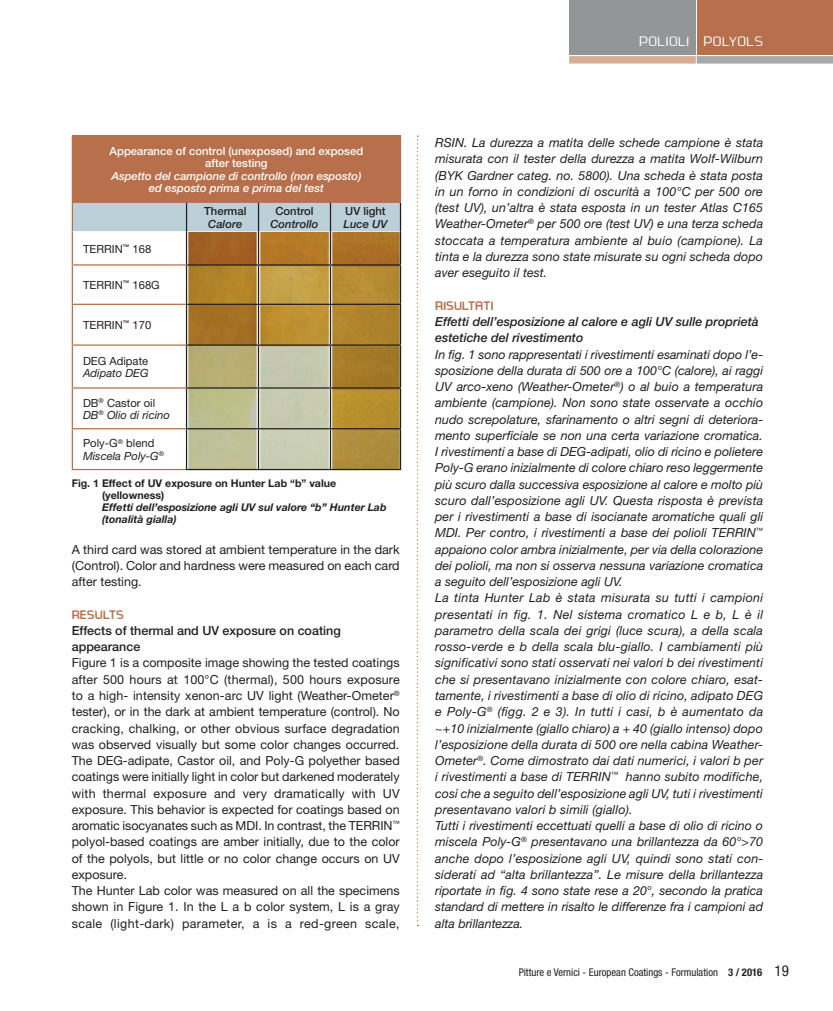
<style>
.page{position:relative;width:833px;height:1011px;background:#fff}
.page>*{position:absolute;margin:0;border:0;box-sizing:border-box;transform-origin:0 0}
.t1{font:13.75px "Ea Designer";letter-spacing:.025em;color:#fff}
.t2{font:italic 12.5px/16.2px "Helvetica Neue";letter-spacing:.005em;color:#231f20;text-align:justify}
.t3{font:12.5px/16.2px "Helvetica Neue";color:#231f20;text-align:justify}
.t4{font:italic 500 12.5px/16.2px "Helvetica Neue";color:#231f20}
.t5{font:500 12.5px/16.2px "Helvetica Neue";color:#231f20}
.t6{font:700 12.5px "Ea Designer";color:#b86f4b}
.t7{font:italic 500 11.25px/12.5px "Helvetica Neue";color:#fff;text-align:center}
.t8{font:italic 11.25px/12.5px "Helvetica Neue";color:#231f20}
.t9{font:500 11.25px/12.5px "Helvetica Neue";color:#fff;text-align:center}
.t10{font:11.25px "Helvetica Neue";color:#231f20}
.t11{font:500 11.25px "Helvetica Neue";color:#231f20}
.t12{font:italic 500 11.25px "Helvetica Neue";color:#231f20}
.t13{font:italic 700 10.62px/11.9px "Helvetica Neue";color:#231f20}
.t14{font:700 10.62px/11.9px "Helvetica Neue";color:#231f20}
.t15{font:condensed 10.62px "Helvetica Neue";color:#231f20}
.s1{font-style:normal}
.s2{font-weight:700}
.s3{font-size:15px}
</style>
<div class="page">
<div style="left:696px;top:0;width:136px;height:55px;background:#b86f4b"></div>
<div style="left:696px;top:56px;width:136px;height:8px;background:#a8a9ad"></div>
<div style="left:569px;top:0;width:126px;height:55px;background:#939598"></div>
<div style="left:569px;top:56px;width:126px;height:8px;background:#d7ae95"></div>
<svg style="left:417px;top:135px;width:1px;height:791px"></svg>
<div style="left:72px;top:135px;width:328px;height:68px;background:#b86f4b"></div>
<hr style="left:72px;top:469px;width:114px;height:1px;background:#b86f4b">
<hr style="left:186px;top:469px;width:215px;height:1px;background:#231f20">
<hr style="left:400px;top:135px;width:1px;height:68px;background:#b86f4b">
<svg style="left:72px;top:203px;width:329px;height:266px"></svg>
<p class="t1" style="left:639px;top:33px;width:125px">POLIOLI POLYOLS</p>
<p class="t9" style="left:110px;top:144px;width:255px">Appearance of control (unexposed) and exposed after testing</p>
<p class="t7" style="left:111px;top:169px;width:252px">Aspetto del campione di controllo (non esposto) ed esposto prima e prima del test</p>
<p class="t11" style="left:204px;top:204px;width:44px">Thermal</p>
<p class="t12" style="left:208px;top:217px;width:36px">Calore</p>
<p class="t11" style="left:275px;top:204px;width:40px">Control</p>
<p class="t12" style="left:270px;top:217px;width:49px">Controllo</p>
<p class="t11" style="left:345px;top:204px;width:42px">UV light</p>
<p class="t12" style="left:343px;top:217px;width:45px">Luce UV</p>
<p class="t10" style="left:83px;top:242px;width:70px">TERRIN<sup>™</sup> 168</p>
<p class="t10" style="left:83px;top:278px;width:78px">TERRIN<sup>™</sup> 168G</p>
<p class="t10" style="left:83px;top:318px;width:70px">TERRIN<sup>™</sup> 170</p>
<p class="t10" style="left:83px;top:354px;width:67px">DEG Adipate</p>
<p class="t8" style="left:83px;top:367px;width:67px">Adipato DEG</p>
<p class="t8" style="left:83px;top:396px;width:88px"><span class="s1">DB</span><sup>®</sup> <span class="s1">Castor oil<br></span>DB<sup>®</sup> Olio di ricino</p>
<p class="t8" style="left:83px;top:437px;width:83px"><span class="s1">Poly-G</span><sup>®</sup> <span class="s1">blend<br></span>Miscela Poly-G<sup>®</sup></p>
<p class="t14" style="left:102px;top:477px;width:235px;text-indent:-30px">Fig. 1 Effect of UV exposure on Hunter Lab “b” value (yellowness)</p>
<p class="t13" style="left:102px;top:500px;width:286px">Effetti dell’esposizione agli UV sul valore “b” Hunter Lab (tonalità gialla)</p>
<p class="t3" style="left:72px;top:541px;width:329px">A third card was stored at ambient temperature in the dark (Control). Color and hardness were measured on each card after testing.</p>
<p class="t6" style="left:72px;top:607px;width:54px">RESULTS</p>
<p class="t5" style="left:72px;top:622px;width:270px">Effects of thermal and UV exposure on coating appearance</p>
<p class="t3" style="left:72px;top:654px;width:329px;text-align:left">Figure 1 is a composite image showing the tested coatings after 500 hours at 100°C (thermal), 500 hours exposure to a high- intensity xenon-arc UV light (Weather-Ometer<sup>® </sup>tester), or in the dark at ambient temperature (control). No cracking, chalking, or other obvious surface degradation was observed visually but some color changes occurred.<br>The DEG-adipate, Castor oil, and Poly-G polyether based coatings were initially light in color but darkened moderately with thermal exposure and very dramatically with UV exposure. This behavior is expected for coatings based on aromatic isocyanates such as MDI. In contrast, the TERRIN<sup>™ </sup>polyol-based coatings are amber initially, due to the color of the polyols, but little or no color change occurs on UV exposure.<br>The Hunter Lab color was measured on all the specimens shown in Figure 1. In the L a b color system, L is a gray scale (light-dark) parameter, a is a red-green scale,</p>
<p class="t2" style="left:435px;top:134px;width:329px">RSIN. La durezza a matita delle schede campione è stata misurata con il tester della durezza a matita Wolf-Wilburn (BYK Gardner categ. no. 5800). Una scheda è stata posta in un forno in condizioni di oscurità a 100°C per 500 ore (test UV), un’altra è stata esposta in un tester Atlas C165<br>Weather-Ometer<sup>®</sup> per 500 ore (test UV) e una terza scheda stoccata a temperatura ambiente al buio (campione). La tinta e la durezza sono state misurate su ogni scheda dopo aver eseguito il test.</p>
<p class="t6" style="left:435px;top:298px;width:60px">RISULTATI</p>
<p class="t4" style="left:435px;top:313px;width:325px">Effetti dell’esposizione al calore e agli UV sulle proprietà estetiche del rivestimento</p>
<p class="t2" style="left:435px;top:346px;width:329px;text-align:left">In fig. 1 sono rappresentati i rivestimenti esaminati dopo l’e&shy;sposizione della durata di 500 ore a 100°C (calore), ai raggi UV arco-xeno (Weather-Ometer<sup>®</sup>) o al buio a temperatura ambiente (campione). Non sono state osservate a occhio nudo screpolature, sfarinamento o altri segni di deteriora&shy;mento superficiale se non una certa variazione cromatica.<br>I rivestimenti a base di DEG-adipati, olio di ricino e polietere Poly-G erano inizialmente di colore chiaro reso leggermente più scuro dalla successiva esposizione al calore e molto più scuro dall’esposizione agli UV. Questa risposta è prevista per i rivestimenti a base di isocianate aromatiche quali gli MDI. Per contro, i rivestimenti a base dei polioli TERRIN<sup>™ </sup>appaiono color ambra inizialmente, per via della colorazione dei polioli, ma non si osserva nessuna variazione cromatica a seguito dell’esposizione agli UV.<br>La tinta Hunter Lab è stata misurata su tutti i campioni presentati in fig. 1. Nel sistema cromatico L e b, L è il parametro della scala dei grigi (luce scura), a della scala rosso-verde e b della scala blu-giallo. I cambiamenti più significativi sono stati osservati nei valori b dei rivestimenti che si presentavano inizialmente con colore chiaro, esat&shy;tamente, i rivestimenti a base di olio di ricino, adipato DEG e Poly-G<sup>®</sup> (figg. 2 e 3). In tutti i casi, b è aumentato da <span class="s1">~+</span>10 inizialmente (giallo chiaro) a + 40 (giallo intenso) dopo l’esposizione della durata di 500 ore nella cabina Weather-Ometer<sup>®</sup>. Come dimostrato dai dati numerici, i valori b per i rivestimenti a base di TERRIN<sup>™</sup> hanno subito modifiche, così che a seguito dell’esposizione agli UV, tuti i rivestimenti presentavano valori b simili (giallo).<br>Tutti i rivestimenti eccettuati quelli a base di olio di ricino o miscela Poly-G<sup>®</sup> presentavano una brillantezza da 60°&gt;70 anche dopo l’esposizione agli UV, quindi sono stati con&shy;siderati ad “alta brillantezza”. Le misure della brillantezza riportate in fig. 4 sono state rese a 20°, secondo la pratica standard di mettere in risalto le differenze fra i campioni ad alta brillantezza.</p>
<p class="t15" style="left:518px;top:965px;width:271px">Pitture e Vernici - European Coatings - Formulation <span class="s2">3 / 2016</span> <span class="s3">19</span></p>
</div>
